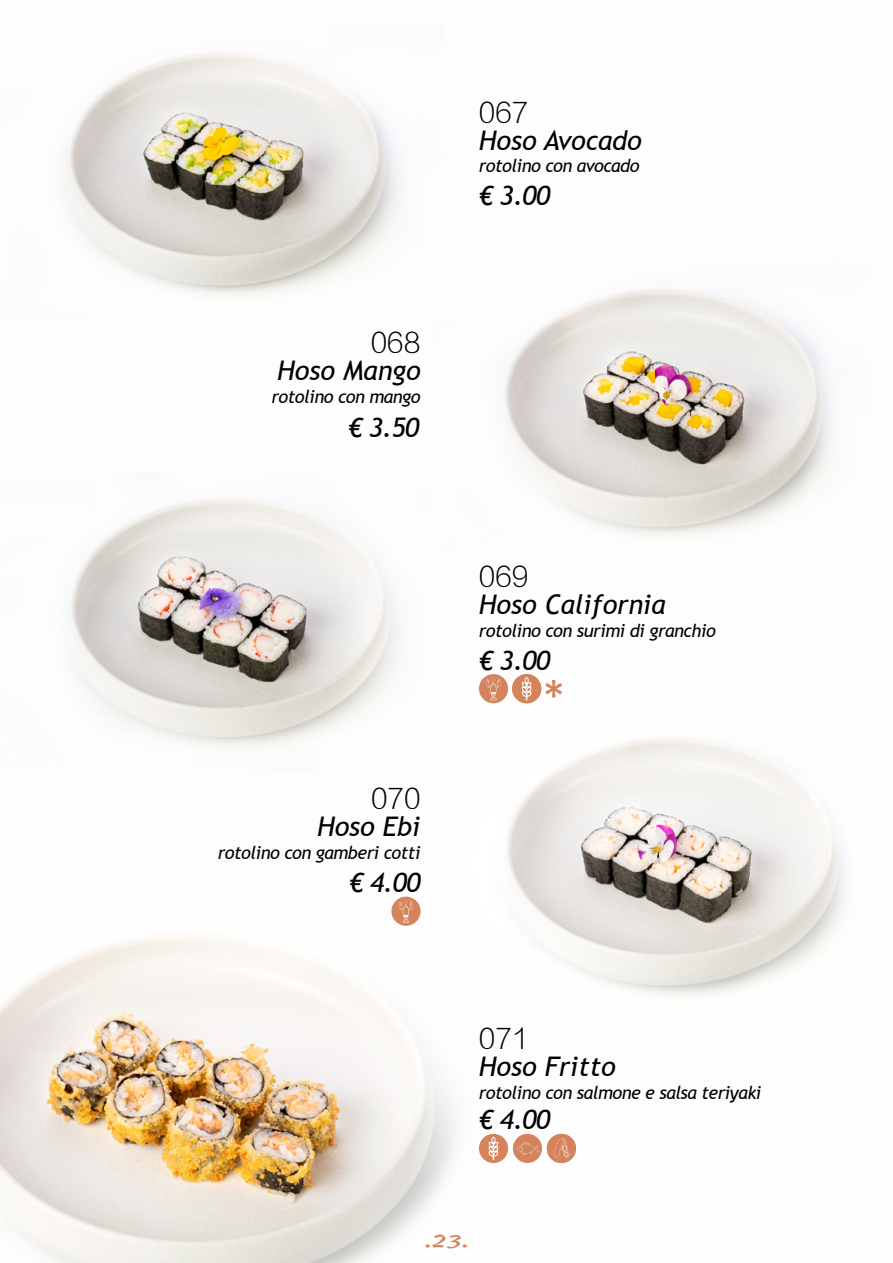
<style>
.page{position:relative;width:893px;height:1263px;background:#fff}
.page>*{position:absolute;margin:0;border:0;box-sizing:border-box;transform-origin:0 0}
.t1{font:italic 27px "Trebuchet MS";color:#000}
.t2{font:27px "FZLTXHJW GB1 0";color:#000}
.t3{font:27px "ST Baoli SC Regular";color:#d5835b}
.t4{font:italic 18px "Trebuchet MS";letter-spacing:-.025em;color:#000}
</style>
<div class="page">
<img style="left:64px;top:52px;width:336px;height:244px">
<img style="left:504px;top:289px;width:328px;height:247px">
<img style="left:70px;top:498px;width:328px;height:250px">
<img style="left:507px;top:738px;width:338px;height:259px">
<img style="left:0;top:897px;width:511px;height:366px">
<div style="left:479px;top:1134px;width:29px;height:29px;background:#d5835b;border-radius:50%"></div>
<svg style="left:488px;top:1137px;width:11px;height:23px"></svg>
<div style="left:513px;top:1134px;width:29px;height:29px;background:#d5835b;border-radius:50%"></div>
<svg style="left:517px;top:1141px;width:22px;height:14px"></svg>
<div style="left:547px;top:1134px;width:29px;height:29px;background:#d5835b;border-radius:50%"></div>
<svg style="left:553px;top:1137px;width:18px;height:21px"></svg>
<div style="left:512px;top:674px;width:29px;height:29px;background:#d5835b;border-radius:50%"></div>
<svg style="left:521px;top:677px;width:11px;height:24px"></svg>
<div style="left:479px;top:674px;width:29px;height:29px;background:#d5835b;border-radius:50%"></div>
<svg style="left:486px;top:677px;width:15px;height:25px"></svg>
<div style="left:391px;top:897px;width:30px;height:29px;background:#d5835b;border-radius:50%"></div>
<svg style="left:398px;top:900px;width:16px;height:24px"></svg>
<svg style="left:545px;top:680px;width:17px;height:17px"></svg>
<h1 class="t2" style="left:371px;top:329px;width:51px">068</h1>
<h1 class="t1" style="left:277px;top:354px;width:145px">Hoso Mango</h1>
<p class="t4" style="left:271px;top:385px;width:151px">rotolino con mango</p>
<h1 class="t1" style="left:348px;top:411px;width:73px">€ 3.50</h1>
<h1 class="t2" style="left:371px;top:785px;width:51px">070</h1>
<h1 class="t1" style="left:317px;top:810px;width:105px">Hoso Ebi</h1>
<p class="t4" style="left:218px;top:841px;width:204px">rotolino con gamberi cotti</p>
<h1 class="t1" style="left:349px;top:866px;width:73px">€ 4.00</h1>
<h1 class="t2" style="left:479px;top:98px;width:51px">067</h1>
<h1 class="t1" style="left:479px;top:124px;width:164px">Hoso Avocado</h1>
<p class="t4" style="left:479px;top:155px;width:162px">rotolino con avocado</p>
<h1 class="t1" style="left:479px;top:179px;width:73px">€ 3.00</h1>
<h1 class="t2" style="left:479px;top:563px;width:51px">069</h1>
<h1 class="t1" style="left:479px;top:588px;width:188px">Hoso California</h1>
<p class="t4" style="left:479px;top:619px;width:238px">rotolino con surimi di granchio</p>
<h1 class="t1" style="left:479px;top:644px;width:73px">€ 3.00</h1>
<h1 class="t2" style="left:479px;top:1024px;width:51px">071</h1>
<h1 class="t1" style="left:479px;top:1050px;width:138px">Hoso Fritto</h1>
<p class="t4" style="left:479px;top:1081px;width:284px">rotolino con salmone e salsa teriyaki</p>
<h1 class="t1" style="left:479px;top:1103px;width:73px">€ 4.00</h1>
<h1 class="t3" style="left:425px;top:1226px;width:45px">.23.</h1>
</div>
